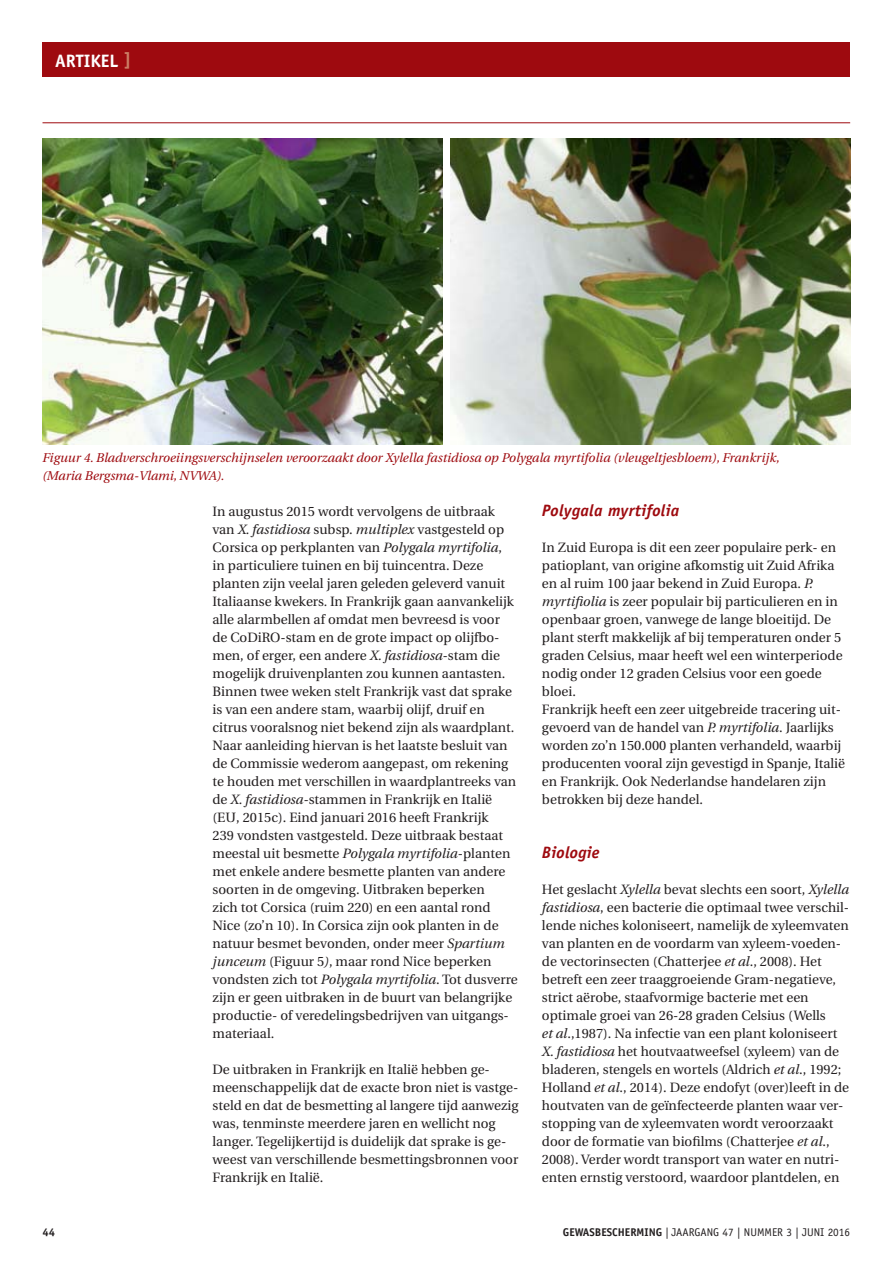
<style>
.page{position:relative;width:893px;height:1263px;background:#fff}
.page>*{position:absolute;margin:0;border:0;box-sizing:border-box;transform-origin:0 0}
.t1{font:700 18px "Officina Sans";color:#fff}
.t2{font:italic 700 16.5px "Officina Sans";letter-spacing:.015em;color:#9e0a0f}
.t3{font:13.5px/18px "Utopia";color:#231f20}
.t4{font:italic 12.75px/18px "Utopia";color:#9e0a0f}
.t5{font:11.25px "Officina Sans";color:#231f20}
.t6{font:700 11.25px "Officina Sans";color:#231f20}
.s1{color:#cb7c64}
.s2{font-style:italic}
.s3{font-weight:700}
</style>
<div class="page">
<div style="left:43px;top:43px;width:807px;height:34px;background:#9e0a0f"></div>
<hr style="left:43px;top:122px;width:807px;height:1px;background:#9e0a0f">
<img style="left:43px;top:138px;width:399px;height:306px">
<img style="left:451px;top:138px;width:399px;height:306px">
<h1 class="t1" style="left:55px;top:54px;width:78px">ARTIKEL <span class="s1">]</span></h1>
<p class="t4" style="left:43px;top:450px;width:739px">Figuur 4. Bladverschroeiingsverschijnselen veroorzaakt door Xylella fastidiosa op Polygala myrtifolia (vleugeltjesbloem), Frankrijk, (Maria Bergsma-Vlami, NVWA).</p>
<p class="t3" style="left:213px;top:504px;width:307px">In augustus 2015 wordt vervolgens de uitbraak van <span class="s2">X. fastidiosa</span> subsp. <span class="s2">multiplex</span> vastgesteld op Corsica op perkplanten van <span class="s2">Polygala myrtifolia</span>, in particuliere tuinen en bij tuincentra. Deze planten zijn veelal jaren geleden geleverd vanuit Italiaanse kwekers<span class="s2">.</span> In Frankrijk gaan aanvankelijk alle alarmbellen af omdat men bevreesd is voor de CoDiRO-stam en de grote impact op olijfbo&shy;men, of erger, een andere <span class="s2">X. fastidiosa-</span>stam die mogelijk druivenplanten zou kunnen aantasten.<br>Binnen twee weken stelt Frankrijk vast dat sprake is van een andere stam, waarbij olijf, druif en citrus vooralsnog niet bekend zijn als waardplant.<br>Naar aanleiding hiervan is het laatste besluit van de Commissie wederom aangepast, om rekening te houden met verschillen in waardplantreeks van de <span class="s2">X. fastidiosa-</span>stammen in Frankrijk en Italië (EU, 2015c). Eind januari 2016 heeft Frankrijk<br>239 vondsten vastgesteld. Deze uitbraak bestaat meestal uit besmette <span class="s2">Polygala myrtifolia</span>-planten met enkele andere besmette planten van andere soorten in de omgeving. Uitbraken beperken<br>zich tot Corsica (ruim 220) en een aantal rond Nice (zo’n 10). In Corsica zijn ook planten in de natuur besmet bevonden, onder meer <span class="s2">Spartium junceum</span> (Figuur 5<span class="s2">)</span>, maar rond Nice beperken vondsten zich tot <span class="s2">Polygala myrtifolia</span>. Tot dusverre zijn er geen uitbraken in de buurt van belangrijke productie- of veredelingsbedrijven van uitgangs&shy;materiaal.</p>
<p class="t3" style="left:213px;top:1061px;width:307px">De uitbraken in Frankrijk en Italië hebben ge&shy;meenschappelijk dat de exacte bron niet is vastge&shy;steld en dat de besmetting al langere tijd aanwezig was, tenminste meerdere jaren en wellicht nog langer. Tegelijkertijd is duidelijk dat sprake is ge&shy;weest van verschillende besmettingsbronnen voor Frankrijk en Italië.</p>
<p class="t2" style="left:542px;top:504px;width:139px">Polygala myrtifolia</p>
<p class="t3" style="left:542px;top:540px;width:305px">In Zuid Europa is dit een zeer populaire perk- en patioplant, van origine afkomstig uit Zuid Afrika en al ruim 100 jaar bekend in Zuid Europa. <span class="s2">P. myrtifiolia</span> is zeer populair bij particulieren en in openbaar groen, vanwege de lange bloeitijd. De plant sterft makkelijk af bij temperaturen onder 5 graden Celsius, maar heeft wel een winterperiode nodig onder 12 graden Celsius voor een goede bloei.<br>Frankrijk heeft een zeer uitgebreide tracering uit&shy;gevoerd van de handel van <span class="s2">P. myrtifolia</span>. Jaarlijks worden zo’n 150.000 planten verhandeld, waarbij producenten vooral zijn gevestigd in Spanje, Italië en Frankrijk. Ook Nederlandse handelaren zijn betrokken bij deze handel.</p>
<p class="t2" style="left:542px;top:846px;width:59px">Biologie</p>
<p class="t3" style="left:542px;top:882px;width:309px">Het geslacht <span class="s2">Xylella</span> bevat slechts een soort, <span class="s2">Xylella fastidiosa</span>, een bacterie die optimaal twee verschil&shy;lende niches koloniseert, namelijk de xyleemvaten van planten en de voordarm van xyleem-voeden&shy;de vectorinsecten (Chatterjee <span class="s2">et al</span>., 2008). Het betreft een zeer traaggroeiende Gram-negatieve, strict aërobe, staafvormige bacterie met een optimale groei van 26-28 graden Celsius (Wells<br><span class="s2">et al</span>.,1987). Na infectie van een plant koloniseert <span class="s2">X. fastidiosa</span> het houtvaatweefsel (xyleem) van de bladeren, stengels en wortels (Aldrich <span class="s2">et al</span>., 1992; Holland <span class="s2">et al</span>., 2014). Deze endofyt (over)leeft in de houtvaten van de geïnfecteerde planten waar ver&shy;stopping van de xyleemvaten wordt veroorzaakt door de formatie van biofilms (Chatterjee <span class="s2">et al</span>., 2008). Verder wordt transport van water en nutri&shy;enten ernstig verstoord, waardoor plantdelen, en</p>
<p class="t6" style="left:43px;top:1228px;width:14px">44</p>
<p class="t5" style="left:563px;top:1228px;width:289px"><span class="s3">GEWASBESCHERMING</span> | JAARGANG 47 | NUMMER 3 | JUNI 2016</p>
</div>
